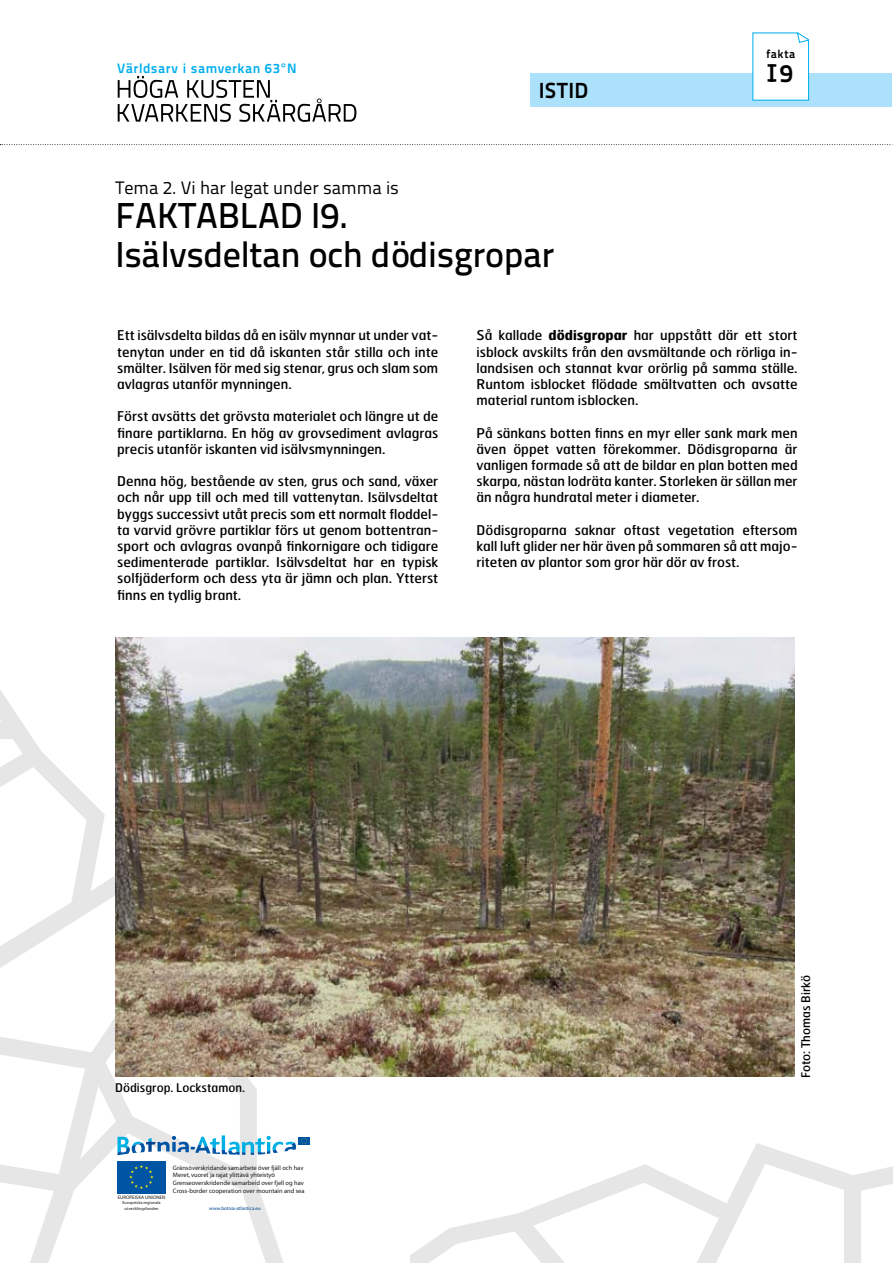
<style>
.page{position:relative;width:893px;height:1263px;background:#fff}
.page>*{position:absolute;margin:0;border:0;box-sizing:border-box;transform-origin:0 0}
.t1{font:36px/39px "Titillium Text 14 L 600 wt";letter-spacing:-.01em;color:#000}
.t2{font:25.2px "Titillium Text 14 L 800 wt";color:#000}
.t3{font:21.9px "Titillium Text 14 L 800 wt";letter-spacing:.02em;color:#000}
.t4{font:18px "Titillium Text 14 L 400 wt";color:#000}
.t5{font:13.65px "Titillium Text 14 L 800 wt";letter-spacing:.04em;color:#00aeef}
.t6{font:13.5px/16.2px "Hermes";color:#000;text-align:justify}
.t7{font:12px "Hermes";color:#000}
.t8{font:11.7px "Titillium Text 14 L 800 wt";letter-spacing:.05em;color:#000}
.t9{font:6.45px/7.8px "Myriad";color:#1a171b}
.t10{font:4.95px "Myriad Pro";color:#004492}
.t11{font:4.95px "Myriad";color:#1a171b}
.t12{font:4.35px/5.1px "Myriad";letter-spacing:.01em;color:#1a171b;text-align:center}
.s1{font-weight:700}
</style>
<div class="page">
<svg style="left:410px;top:1143px;width:483px;height:120px"></svg>
<img style="left:363px;top:638px;width:431px;height:438px">
<svg style="left:0;top:144px;width:893px;height:1px"></svg>
<svg style="left:118px;top:76px;width:238px;height:46px"></svg>
<img style="left:0;top:637px;width:363px;height:626px">
<div style="left:530px;top:73px;width:361px;height:34px;background:#abe1fa"></div>
<svg style="left:752px;top:32px;width:58px;height:69px"></svg>
<p class="t5" style="left:117px;top:60px;width:181px">Världsarv i samverkan 63°N</p>
<h3 class="t4" style="left:116px;top:176px;width:285px">Tema 2. Vi har legat under samma is</h3>
<h3 class="t3" style="left:539px;top:77px;width:51px">ISTID</h3>
<h1 class="t1" style="left:116px;top:196px;width:440px">FAKTABLAD I9.<br>Isälvsdeltan och dödisgropar</h1>
<p class="t8" style="left:766px;top:47px;width:30px">fakta</p>
<h2 class="t2" style="left:768px;top:57px;width:26px">I9</h2>
<p class="t6" style="left:117px;top:327px;width:323px">Ett isälvsdelta bildas då en isälv mynnar ut under vat&shy;tenytan under en tid då iskanten står stilla och inte smälter. Isälven för med sig stenar, grus och slam som avlagras utanför mynningen.</p>
<p class="t6" style="left:117px;top:408px;width:323px">Först avsätts det grövsta materialet och längre ut de finare partiklarna. En hög av grovsediment avlagras precis utanför iskanten vid isälvsmynningen.</p>
<p class="t6" style="left:117px;top:473px;width:323px">Denna hög, bestående av sten, grus och sand, växer och når upp till och med till vattenytan. Isälvsdeltat byggs successivt utåt precis som ett normalt floddel&shy;ta varvid grövre partiklar förs ut genom bottentran&shy;sport och avlagras ovanpå finkornigare och tidigare sedimenterade partiklar. Isälvsdeltat har en typisk solfjäderform och dess yta är jämn och plan. Ytterst finns en tydlig brant.</p>
<p class="t6" style="left:477px;top:327px;width:323px">Så kallade <span class="s1">dödisgropar</span> har uppstått där ett stort isblock avskilts från den avsmältande och rörliga in&shy;landsisen och stannat kvar orörlig på samma ställe.<br>Runtom isblocket flödade smältvatten och avsatte material runtom isblocken.</p>
<p class="t6" style="left:477px;top:425px;width:323px">På sänkans botten finns en myr eller sank mark men även öppet vatten förekommer. Dödisgroparna är vanligen formade så att de bildar en plan botten med skarpa, nästan lodräta kanter. Storleken är sällan mer än några hundratal meter i diameter.</p>
<p class="t6" style="left:477px;top:522px;width:323px">Dödisgroparna saknar oftast vegetation eftersom kall luft glider ner här även på sommaren så att majo&shy;riteten av plantor som gror här dör av frost.</p>
<p class="t7" style="left:115px;top:1080px;width:131px">Dödisgrop. Lockstamon.</p>
<p class="t11" style="left:118px;top:1195px;width:49px">EUROPEISKA UNIONEN</p>
<p class="t12" style="left:122px;top:1200px;width:40px">Europeiska regionala utvecklingsfonden</p>
<p class="t9" style="left:173px;top:1164px;width:133px">Gränsöverskridande samarbete över fjäll och hav Meret, vuoret ja rajat ylittävä yhteistyö Grenseoverskridende samarbeid over fjell og hav Cross-border cooperation over mountain and sea</p>
<p class="t10" style="left:209px;top:1205px;width:53px">www.botnia-atlantica.eu</p>
<p class="t7" style="left:799px;top:1078px;width:105px;rotate:-90deg">Foto: Thomas Birkö</p>
</div>
